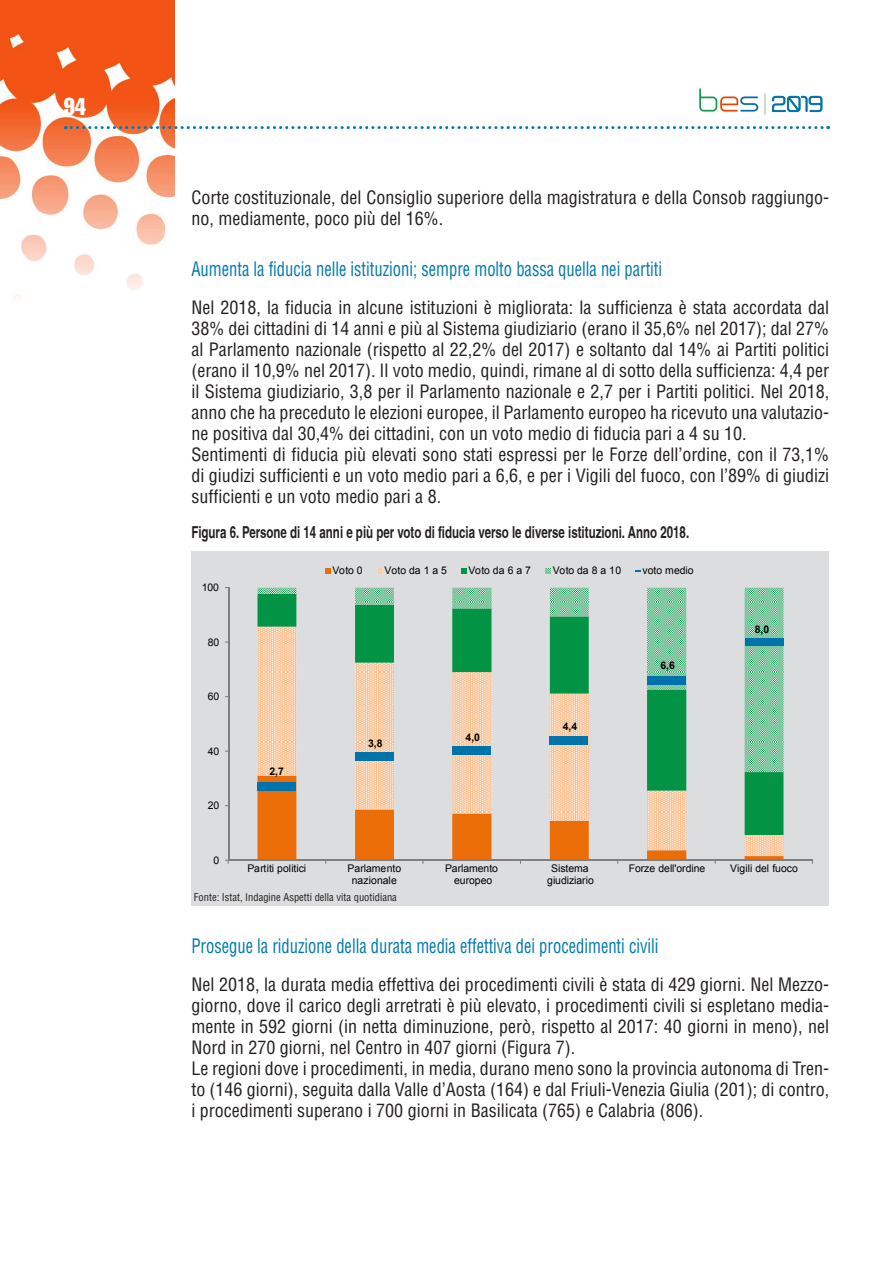
<style>
.page{position:relative;width:893px;height:1263px;background:#fff}
.page>*{position:absolute;margin:0;border:0;box-sizing:border-box;transform-origin:0 0}
.t1{font:24px "Helvetica LT Std Comp";color:#fff}
.t2{font:condensed 19.5px "Helvetica LT Std";color:#0078ae;scale:.85 1}
.t3{font:condensed 18px/21px "Helvetica LT Std";color:#231f20}
.t4{font:700 condensed 16.5px "Helvetica";color:#231f20;scale:.85 1}
.t5{font:10.5px/12.3px "Arial";letter-spacing:-.005em;color:#000;text-align:center}
.t6{font:condensed 10.5px "Helvetica LT Std";color:#231f20}
.t7{font:700 10.5px "Arial";color:#000}
</style>
<div class="page">
<img style="left:0;top:0;width:174px;height:299px">
<svg style="left:65px;top:126px;width:764px;height:3px"></svg>
<svg style="left:765px;top:94px;width:1px;height:20px"></svg>
<svg style="left:699px;top:88px;width:59px;height:24px"></svg>
<svg style="left:772px;top:96px;width:51px;height:16px"></svg>
<div style="left:191px;top:551px;width:638px;height:354px;background:#dcdddf"></div>
<svg style="left:257px;top:588px;width:526px;height:184px"></svg>
<hr style="left:228px;top:587px;width:1px;height:273px;background:#7f7f7f">
<hr style="left:228px;top:860px;width:585px;height:1px;background:#7f7f7f">
<svg style="left:257px;top:776px;width:526px;height:88px"></svg>
<div style="left:257px;top:783px;width:39px;height:8px;background:#0073aa"></div>
<div style="left:355px;top:752px;width:39px;height:8px;background:#0073aa"></div>
<div style="left:452px;top:747px;width:39px;height:8px;background:#0073aa"></div>
<div style="left:549px;top:736px;width:39px;height:8px;background:#0073aa"></div>
<div style="left:647px;top:676px;width:39px;height:8px;background:#0073aa"></div>
<div style="left:745px;top:638px;width:38px;height:8px;background:#0073aa"></div>
<svg style="left:325px;top:568px;width:6px;height:5px"></svg>
<svg style="left:377px;top:568px;width:5px;height:5px"></svg>
<svg style="left:461px;top:568px;width:5px;height:5px"></svg>
<svg style="left:545px;top:568px;width:6px;height:5px"></svg>
<h1 class="t1" style="left:64px;top:91px;width:24px">94</h1>
<p class="t3" style="left:191px;top:187px;width:639px">Corte costituzionale, del Consiglio superiore della magistratura e della Consob raggiungo&shy;no, mediamente, poco più del 16%.</p>
<p class="t2" style="left:191px;top:257px;width:555px">Aumenta la fiducia nelle istituzioni; sempre molto bassa quella nei partiti</p>
<p class="t3" style="left:191px;top:297px;width:639px">Nel 2018, la fiducia in alcune istituzioni è migliorata: la sufficienza è stata accordata dal 38% dei cittadini di 14 anni e più al Sistema giudiziario (erano il 35,6% nel 2017); dal 27% al Parlamento nazionale (rispetto al 22,2% del 2017) e soltanto dal 14% ai Partiti politici (erano il 10,9% nel 2017). Il voto medio, quindi, rimane al di sotto della sufficienza: 4,4 per il Sistema giudiziario, 3,8 per il Parlamento nazionale e 2,7 per i Partiti politici. Nel 2018, anno che ha preceduto le elezioni europee, il Parlamento europeo ha ricevuto una valutazio&shy;ne positiva dal 30,4% dei cittadini, con un voto medio di fiducia pari a 4 su 10.<br>Sentimenti di fiducia più elevati sono stati espressi per le Forze dell’ordine, con il 73,1% di giudizi sufficienti e un voto medio pari a 6,6, e per i Vigili del fuoco, con l’89% di giudizi sufficienti e un voto medio pari a 8.</p>
<p class="t4" style="left:191px;top:522px;width:587px">Figura 6. Persone di 14 anni e più per voto di fiducia verso le diverse istituzioni. Anno 2018.</p>
<p class="t5" style="left:202px;top:581px;width:19px">100</p>
<p class="t5" style="left:208px;top:636px;width:13px">80</p>
<p class="t5" style="left:208px;top:690px;width:13px">60</p>
<p class="t5" style="left:208px;top:745px;width:13px">40</p>
<p class="t5" style="left:208px;top:799px;width:13px">20</p>
<p class="t5" style="left:214px;top:854px;width:7px">0</p>
<p class="t7" style="left:269px;top:765px;width:16px">2,7</p>
<p class="t5" style="left:332px;top:564px;width:32px">Voto 0</p>
<p class="t5" style="left:385px;top:564px;width:64px">Voto da 1 a 5</p>
<p class="t5" style="left:468px;top:564px;width:64px">Voto da 6 a 7</p>
<p class="t5" style="left:553px;top:564px;width:70px">Voto da 8 a 10</p>
<p class="t5" style="left:642px;top:564px;width:53px">voto medio</p>
<p class="t7" style="left:368px;top:736px;width:16px">3,8</p>
<p class="t7" style="left:466px;top:730px;width:16px">4,0</p>
<p class="t7" style="left:563px;top:719px;width:16px">4,4</p>
<p class="t7" style="left:660px;top:658px;width:16px">6,6</p>
<p class="t7" style="left:755px;top:622px;width:16px">8,0</p>
<p class="t5" style="left:247px;top:862px;width:60px">Partiti politici</p>
<p class="t5" style="left:347px;top:862px;width:55px">Parlamento nazionale</p>
<p class="t5" style="left:445px;top:862px;width:55px">Parlamento</p>
<p class="t5" style="left:551px;top:862px;width:39px">Sistema</p>
<p class="t5" style="left:629px;top:862px;width:78px">Forze dell'ordine</p>
<p class="t5" style="left:730px;top:862px;width:69px">Vigili del fuoco</p>
<p class="t5" style="left:454px;top:874px;width:40px">europeo</p>
<p class="t5" style="left:547px;top:874px;width:48px">giudiziario</p>
<p class="t6" style="left:194px;top:890px;width:204px">Fonte: Istat, Indagine Aspetti della vita quotidiana</p>
<p class="t2" style="left:191px;top:933px;width:551px">Prosegue la riduzione della durata media effettiva dei procedimenti civili</p>
<p class="t3" style="left:191px;top:974px;width:639px">Nel 2018, la durata media effettiva dei procedimenti civili è stata di 429 giorni. Nel Mezzo&shy;giorno, dove il carico degli arretrati è più elevato, i procedimenti civili si espletano media&shy;mente in 592 giorni (in netta diminuzione, però, rispetto al 2017: 40 giorni in meno), nel Nord in 270 giorni, nel Centro in 407 giorni (Figura 7).<br>Le regioni dove i procedimenti, in media, durano meno sono la provincia autonoma di Tren&shy;to (146 giorni), seguita dalla Valle d’Aosta (164) e dal Friuli-Venezia Giulia (201); di contro, i procedimenti superano i 700 giorni in Basilicata (765) e Calabria (806).</p>
</div>
